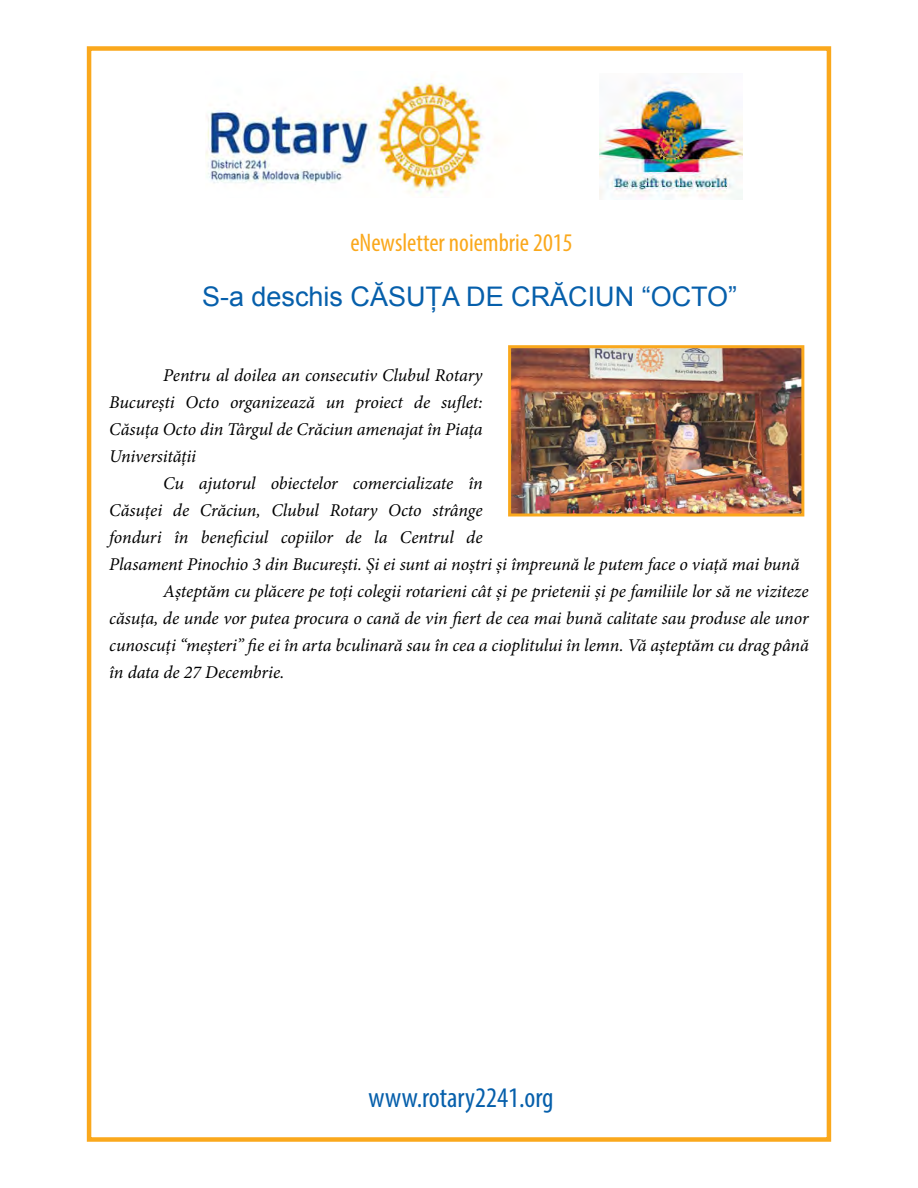
<style>
.page{position:relative;width:918px;height:1188px;background:#fff}
.page>*{position:absolute;margin:0;border:0;box-sizing:border-box;transform-origin:0 0}
.t1{font:condensed 28.5px "Myriad Pro";color:#065fab}
.t2{font:27px "Arial";color:#065fab}
.t3{font:condensed 25.5px "Myriad Pro";color:#faa81c}
.t4{font:italic 18px/27px "Minion Pro";letter-spacing:-.01em;color:#000;text-align:justify}
</style>
<div class="page">
<div style="left:87px;top:46px;width:744px;height:1096px;border:4px solid #faa81c"></div>
<img style="left:206px;top:82px;width:277px;height:111px">
<img style="left:599px;top:82px;width:143px;height:118px">
<img style="left:512px;top:349px;width:288px;height:164px">
<div style="left:508px;top:345px;width:296px;height:172px;border:3px solid #faa81c"></div>
<h3 class="t3" style="left:350px;top:227px;width:224px">eNewsletter noiembrie 2015</h3>
<h2 class="t2" style="left:202px;top:279px;width:537px">S-a deschis CĂSUȚA DE CRĂCIUN “OCTO”</h2>
<p class="t4" style="left:109px;top:362px;width:375px;text-indent:54px">Pentru al doilea an consecutiv Clubul Rotary București Octo organizează un proiect de suflet:<br>Căsuța Octo din Târgul de Crăciun amenajat în Piața Universității</p>
<p class="t4" style="left:163px;top:470px;width:321px">Cu ajutorul obiectelor comercializate în</p>
<p class="t4" style="left:109px;top:497px;width:375px">Căsuței de Crăciun, Clubul Rotary Octo strânge</p>
<p class="t4" style="left:109px;top:524px;width:375px">fonduri în beneficiul copiilor de la Centrul de</p>
<p class="t4" style="left:109px;top:551px;width:692px">Plasament Pinochio 3 din București. Și ei sunt ai noștri și împreună le putem face o viață mai bună</p>
<p class="t4" style="left:163px;top:578px;width:647px">Așteptăm cu plăcere pe toți colegii rotarieni cât și pe prietenii și pe familiile lor să ne viziteze</p>
<p class="t4" style="left:109px;top:605px;width:701px">căsuța, de unde vor putea procura o cană de vin fiert de cea mai bună calitate sau produse ale unor</p>
<p class="t4" style="left:109px;top:632px;width:701px">cunoscuți “meșteri” fie ei în arta bculinară sau în cea a cioplitului în lemn. Vă așteptăm cu drag până</p>
<p class="t4" style="left:109px;top:659px;width:177px">în data de 27 Decembrie.</p>
<h1 class="t1" style="left:368px;top:1080px;width:187px">www.rotary2241.org</h1>
</div>
